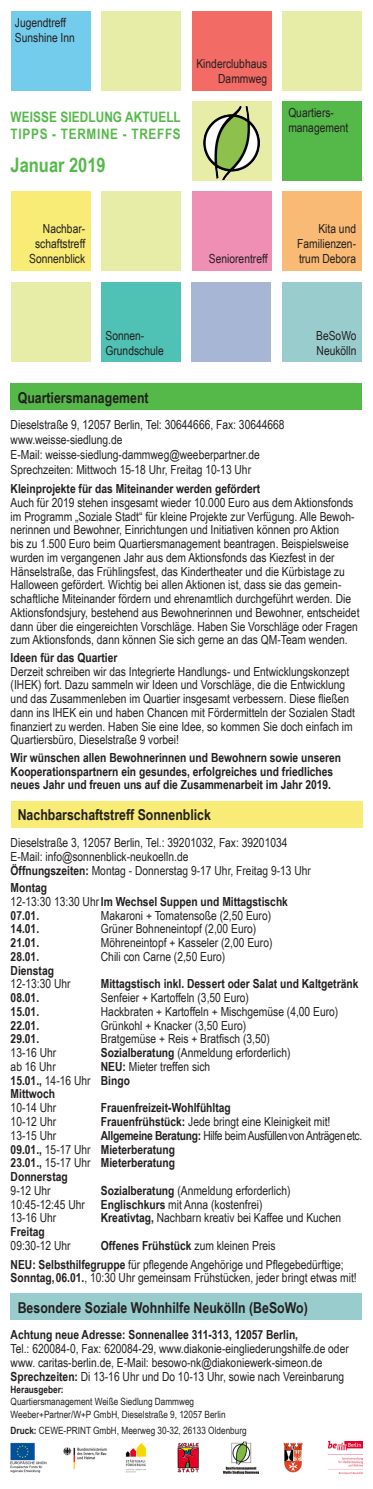
<style>
.page{position:relative;width:373px;height:1489px;background:#fff}
.page>*{position:absolute;margin:0;border:0;box-sizing:border-box;transform-origin:0 0}
.t1{font:700 20px "Arial Narrow";color:#55b94a}
.t2{font:700 15px "Arial Narrow";color:#231f20}
.t3{font:700 14.38px "Arial Narrow";letter-spacing:.005em;color:#55b94a}
.t4{font:700 14.38px "Arial Narrow";letter-spacing:.05em;color:#55b94a}
.t5{font:12.5px/13.8px "Arial Narrow";color:#231f20}
.t6{font:700 12.5px "Arial Narrow";color:#231f20}
.t7{font:12.5px "Arial Narrow";letter-spacing:-.025em;color:#231f20}
.t8{font:10px "Arial Narrow";color:#231f20}
.t9{font:700 10px "Arial Narrow";color:#231f20}
.s1{font-weight:700}
.s2{font-weight:400}
</style>
<div class="page">
<div style="left:11px;top:11px;width:79px;height:79px;background:#73ccec"></div>
<div style="left:191px;top:11px;width:80px;height:79px;background:#f26b64"></div>
<div style="left:101px;top:11px;width:80px;height:79px;background:#e7eda6"></div>
<div style="left:282px;top:11px;width:79px;height:79px;background:#e7eda6"></div>
<div style="left:282px;top:191px;width:79px;height:80px;background:#f9ba75"></div>
<div style="left:11px;top:191px;width:79px;height:80px;background:#f8eb76"></div>
<div style="left:101px;top:191px;width:80px;height:80px;background:#e7eda6"></div>
<div style="left:11px;top:282px;width:79px;height:79px;background:#e7eda6"></div>
<div style="left:282px;top:282px;width:79px;height:79px;background:#9cc"></div>
<div style="left:191px;top:191px;width:80px;height:80px;background:#ef8fb3"></div>
<div style="left:101px;top:282px;width:80px;height:79px;background:#50c1b5"></div>
<div style="left:282px;top:101px;width:79px;height:80px;background:#55b94a"></div>
<img style="left:192px;top:101px;width:79px;height:80px">
<div style="left:191px;top:282px;width:80px;height:79px;background:#a8b6d6"></div>
<img style="left:11px;top:1441px;width:350px;height:32px">
<img style="left:223px;top:1441px;width:35px;height:32px">
<img style="left:58px;top:1441px;width:51px;height:32px">
<div style="left:11px;top:800px;width:351px;height:27px;background:#f8eb76"></div>
<div style="left:11px;top:383px;width:350px;height:26px;background:#55b94a"></div>
<div style="left:11px;top:1292px;width:350px;height:27px;background:#9cc"></div>
<p class="t5" style="left:15px;top:15px;width:53px">Jugendtreff</p>
<p class="t5" style="left:15px;top:30px;width:61px">Sunshine Inn</p>
<p class="t3" style="left:11px;top:106px;width:171px">WEISSE SIEDLUNG AKTUELL</p>
<p class="t4" style="left:11px;top:123px;width:171px">TIPPS - TERMINE - TREFFS</p>
<p class="t1" style="left:11px;top:150px;width:96px">Januar 2019</p>
<p class="t5" style="left:196px;top:57px;width:72px">Kinderclubhaus</p>
<p class="t5" style="left:218px;top:72px;width:50px">Dammweg</p>
<p class="t5" style="left:43px;top:221px;width:44px">Nachbar-</p>
<p class="t5" style="left:35px;top:236px;width:51px">schaftstreff</p>
<p class="t5" style="left:29px;top:251px;width:57px">Sonnenblick</p>
<p class="t5" style="left:208px;top:251px;width:60px">Seniorentreff</p>
<p class="t5" style="left:288px;top:106px;width:47px">Quartiers-</p>
<p class="t5" style="left:288px;top:121px;width:61px">management</p>
<p class="t5" style="left:318px;top:221px;width:39px">Kita und</p>
<p class="t5" style="left:297px;top:236px;width:60px;line-height:15px">Familienzen&shy;trum Debora</p>
<p class="t5" style="left:105px;top:328px;width:40px">Sonnen-</p>
<p class="t5" style="left:105px;top:343px;width:60px">Grundschule</p>
<p class="t2" style="left:18px;top:386px;width:132px">Quartiersmanagement</p>
<p class="t5" style="left:315px;top:328px;width:42px">BeSoWo</p>
<p class="t5" style="left:316px;top:343px;width:41px">Neukölln</p>
<p class="t5" style="left:11px;top:417px;width:275px">Dieselstraße 9, 12057 Berlin, Tel: 30644666, Fax: 30644668</p>
<p class="t5" style="left:11px;top:432px;width:113px">www.weisse-siedlung.de</p>
<p class="t5" style="left:11px;top:447px;width:250px">E-Mail: weisse-siedlung-dammweg@weeberpartner.de</p>
<p class="t5" style="left:11px;top:462px;width:241px">Sprechzeiten: Mittwoch 15-18 Uhr, Freitag 10-13 Uhr</p>
<p class="t6" style="left:11px;top:479px;width:250px">Kleinprojekte für das Miteinander werden gefördert</p>
<p class="t5" style="left:11px;top:495px;width:344px">Auch für 2019 stehen insgesamt wieder 10.000 Euro aus dem Aktionsfonds im Programm „Soziale Stadt“ für kleine Projekte zur Verfügung. Alle Bewoh&shy;nerinnen und Bewohner, Einrichtungen und Initiativen können pro Aktion bis zu 1.500 Euro beim Quartiersmanagement beantragen. Beispielsweise wurden im vergangenen Jahr aus dem Aktionsfonds das Kiezfest in der</p>
<p class="t5" style="left:11px;top:563px;width:350px">Hänselstraße, das Frühlingsfest, das Kindertheater und die Kürbistage zu Halloween gefördert. Wichtig bei allen Aktionen ist, dass sie das gemein&shy;schaftliche Miteinander fördern und ehrenamtlich durchgeführt werden. Die Aktionsfondsjury, bestehend aus Bewohnerinnen und Bewohner, entscheidet dann über die eingereichten Vorschläge. Haben Sie Vorschläge oder Fragen zum Aktionsfonds, dann können Sie sich gerne an das QM-Team wenden.</p>
<p class="t6" style="left:11px;top:648px;width:108px">Ideen für das Quartier</p>
<p class="t5" style="left:11px;top:663px;width:345px">Derzeit schreiben wir das Integrierte Handlungs- und Entwicklungskonzept (IHEK) fort. Dazu sammeln wir Ideen und Vorschläge, die die Entwicklung und das Zusammenleben im Quartier insgesamt verbessern. Diese fließen dann ins IHEK ein und haben Chancen mit Fördermitteln der Sozialen Stadt finanziert zu werden. Haben Sie eine Idee, so kommen Sie doch einfach im Quartiersbüro, Dieselstraße 9 vorbei!</p>
<p class="t6" style="left:11px;top:748px;width:331px">Wir wünschen allen Bewohnerinnen und Bewohnern sowie unseren</p>
<p class="t6" style="left:11px;top:761px;width:323px">Kooperationspartnern ein gesundes, erfolgreiches und friedliches</p>
<p class="t6" style="left:11px;top:775px;width:321px">neues Jahr und freuen uns auf die Zusammenarbeit im Jahr 2019.</p>
<p class="t2" style="left:18px;top:802px;width:194px">Nachbarschaftstreff Sonnenblick</p>
<p class="t5" style="left:11px;top:835px;width:278px">Dieselstraße 3, 12057 Berlin, Tel.: 39201032, Fax: 39201034</p>
<p class="t5" style="left:11px;top:849px;width:301px">E-Mail: info@sonnenblick-neukoelln.de<br><span class="s1">Öffnungszeiten:</span> Montag - Donnerstag 9-17 Uhr, Freitag 9-13 Uhr</p>
<p class="t6" style="left:11px;top:878px;width:38px">Montag</p>
<p class="t6" style="left:11px;top:892px;width:278px"><span class="s2">12-13:30 13:30 Uhr</span>Im Wechsel Suppen und Mittagstischk</p>
<p class="t6" style="left:11px;top:905px;width:30px">07.01.</p>
<p class="t5" style="left:101px;top:907px;width:171px">Makaroni + Tomatensoße (2,50 Euro)</p>
<p class="t6" style="left:11px;top:919px;width:30px">14.01.</p>
<p class="t5" style="left:101px;top:921px;width:156px">Grüner Bohneneintopf (2,00 Euro)</p>
<p class="t6" style="left:11px;top:933px;width:30px">21.01.</p>
<p class="t5" style="left:101px;top:935px;width:173px">Möhreneintopf + Kasseler (2,00 Euro)</p>
<p class="t6" style="left:11px;top:947px;width:30px">28.01.</p>
<p class="t5" style="left:101px;top:949px;width:126px">Chili con Carne (2,50 Euro)</p>
<p class="t6" style="left:11px;top:960px;width:45px">Dienstag</p>
<p class="t5" style="left:11px;top:976px;width:61px">12-13:30 Uhr</p>
<p class="t6" style="left:101px;top:974px;width:258px">Mittagstisch inkl. Dessert oder Salat und Kaltgetränk</p>
<p class="t6" style="left:11px;top:988px;width:30px">08.01.</p>
<p class="t5" style="left:101px;top:990px;width:149px">Senfeier + Kartoffeln (3,50 Euro)</p>
<p class="t6" style="left:11px;top:1002px;width:30px">15.01.</p>
<p class="t5" style="left:101px;top:1004px;width:238px">Hackbraten + Kartoffeln + Mischgemüse (4,00 Euro)</p>
<p class="t6" style="left:11px;top:1015px;width:30px">22.01.</p>
<p class="t5" style="left:101px;top:1017px;width:146px">Grünkohl + Knacker (3,50 Euro)</p>
<p class="t6" style="left:11px;top:1029px;width:30px">29.01.</p>
<p class="t5" style="left:101px;top:1031px;width:170px">Bratgemüse + Reis + Bratfisch (3,50)</p>
<p class="t5" style="left:11px;top:1045px;width:47px">13-16 Uhr</p>
<p class="t5" style="left:101px;top:1045px;width:191px"><span class="s1">Sozialberatung</span> (Anmeldung erforderlich)</p>
<p class="t5" style="left:11px;top:1059px;width:47px">ab 16 Uhr</p>
<p class="t5" style="left:101px;top:1059px;width:111px"><span class="s1">NEU:</span> Mieter treffen sich</p>
<p class="t6" style="left:11px;top:1070px;width:121px">15.01., <span class="s2">14-16 Uhr</span> Bingo</p>
<p class="t6" style="left:11px;top:1084px;width:46px">Mittwoch</p>
<p class="t5" style="left:11px;top:1100px;width:47px">10-14 Uhr</p>
<p class="t6" style="left:101px;top:1098px;width:131px">Frauenfreizeit-Wohlfühltag</p>
<p class="t5" style="left:11px;top:1114px;width:47px">10-12 Uhr</p>
<p class="t5" style="left:101px;top:1114px;width:230px"><span class="s1">Frauenfrühstück:</span> Jede bringt eine Kleinigkeit mit!</p>
<p class="t5" style="left:11px;top:1127px;width:47px">13-15 Uhr</p>
<p class="t7" style="left:101px;top:1126px;width:262px"><span class="s1">Allgemeine Beratung:</span> Hilfe beim Ausfüllenvon Anträgenetc.</p>
<p class="t6" style="left:11px;top:1139px;width:166px">09.01., <span class="s2">15-17 Uhr</span> Mieterberatung</p>
<p class="t6" style="left:11px;top:1153px;width:166px">23.01., <span class="s2">15-17 Uhr</span> Mieterberatung</p>
<p class="t6" style="left:11px;top:1167px;width:58px">Donnerstag</p>
<p class="t5" style="left:11px;top:1182px;width:41px">9-12 Uhr</p>
<p class="t5" style="left:101px;top:1182px;width:191px"><span class="s1">Sozialberatung</span> (Anmeldung erforderlich)</p>
<p class="t5" style="left:11px;top:1196px;width:76px">10:45-12:45 Uhr</p>
<p class="t5" style="left:101px;top:1196px;width:163px"><span class="s1">Englischkurs</span> mit Anna (kostenfrei)</p>
<p class="t5" style="left:11px;top:1210px;width:47px">13-16 Uhr</p>
<p class="t5" style="left:101px;top:1210px;width:241px"><span class="s1">Kreativtag,</span> Nachbarn kreativ bei Kaffee und Kuchen</p>
<p class="t6" style="left:11px;top:1222px;width:36px">Freitag</p>
<p class="t5" style="left:11px;top:1237px;width:61px">09:30-12 Uhr</p>
<p class="t6" style="left:101px;top:1235px;width:176px">Offenes Frühstück <span class="s2">zum kleinen Preis</span></p>
<p class="t5" style="left:11px;top:1256px;width:347px"><span class="s1">NEU: Selbsthilfegruppe</span> für pflegende Angehörige und Pflegebedürftige;<br><span class="s1">Sonntag,06.01.</span>, 10:30 Uhr gemeinsam Frühstücken, jeder bringt etwas mit!</p>
<p class="t2" style="left:18px;top:1295px;width:291px">Besondere Soziale Wohnhilfe Neukölln (BeSoWo)</p>
<p class="t6" style="left:11px;top:1325px;width:288px">Achtung neue Adresse: Sonnenallee 311-313, 12057 Berlin,</p>
<p class="t5" style="left:11px;top:1341px;width:339px">Tel.: 620084-0, Fax: 620084-29, www.diakonie-eingliederungshilfe.de oder www. caritas-berlin.de, E-Mail: besowo-nk@diakoniewerk-simeon.de</p>
<p class="t5" style="left:11px;top:1368px;width:334px"><span class="s1">Sprechzeiten:</span> Di 13-16 Uhr und Do 10-13 Uhr, sowie nach Vereinbarung</p>
<p class="t9" style="left:11px;top:1382px;width:54px">Herausgeber:</p>
<p class="t8" style="left:11px;top:1394px;width:185px">Quartiersmanagement Weiße Siedlung Dammweg</p>
<p class="t8" style="left:11px;top:1406px;width:216px">Weeber+Partner/W+P GmbH, Dieselstraße 9, 12057 Berlin</p>
<p class="t8" style="left:11px;top:1423px;width:237px"><span class="s1">Druck:</span> CEWE-PRINT GmbH, Meerweg 30-32, 26133 Oldenburg</p>
</div>
